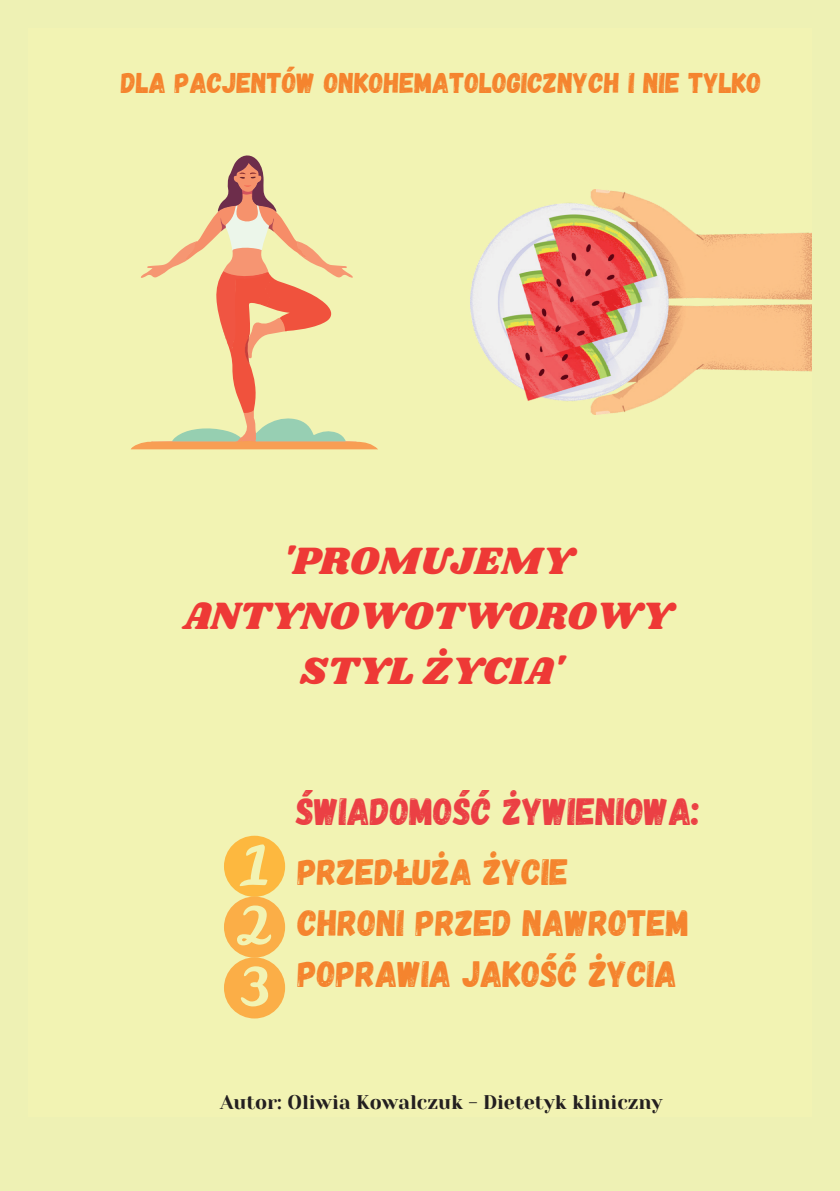
<style>
.page{position:relative;width:840px;height:1191px;background:#fff}
.page>*{position:absolute;margin:0;border:0;box-sizing:border-box;transform-origin:0 0}
.t1{font:39.4px/55.2px "Shrikhand";color:#ee3936;text-align:center}
.t2{font:38px "Gagalin";color:#eb4044}
.t3{font:36.6px/51.2px "Gagalin";color:#f5842e}
.t4{font:28.6px "Gagalin";color:#f5842e}
.t5{font:19.8px "Yeseva One";color:#231f20}
</style>
<div class="page">
<div style="left:0;top:0;width:839px;height:1191px;background:#eef1b4"></div>
<div style="left:28px;top:28px;width:783px;height:1089px;background:#f2f3b3"></div>
<svg style="left:131px;top:155px;width:247px;height:294px"></svg>
<img style="left:470px;top:189px;width:341px;height:226px">
<svg style="left:224px;top:835px;width:61px;height:183px"></svg>
<p class="t4" style="left:121px;top:65px;width:641px">DLA PACJENTÓW ONKOHEMATOLOGICZNYCH I NIE TYLKO</p>
<p class="t1" style="left:183px;top:534px;width:490px">'PROMUJEMY<br>ANTYNOWOTWOROWY<br>STYL ŻYCIA'</p>
<p class="t2" style="left:296px;top:788px;width:405px">ŚWIADOMOŚĆ ŻYWIENIOWA:</p>
<p class="t3" style="left:297px;top:846px;width:393px">PRZEDŁUŻA ŻYCIE<br>CHRONI PRZED NAWROTEM<br>POPRAWIA JAKOŚĆ ŻYCIA</p>
<p class="t5" style="left:220px;top:1088px;width:444px">Autor: Oliwia Kowalczuk - Dietetyk kliniczny</p>
</div>
